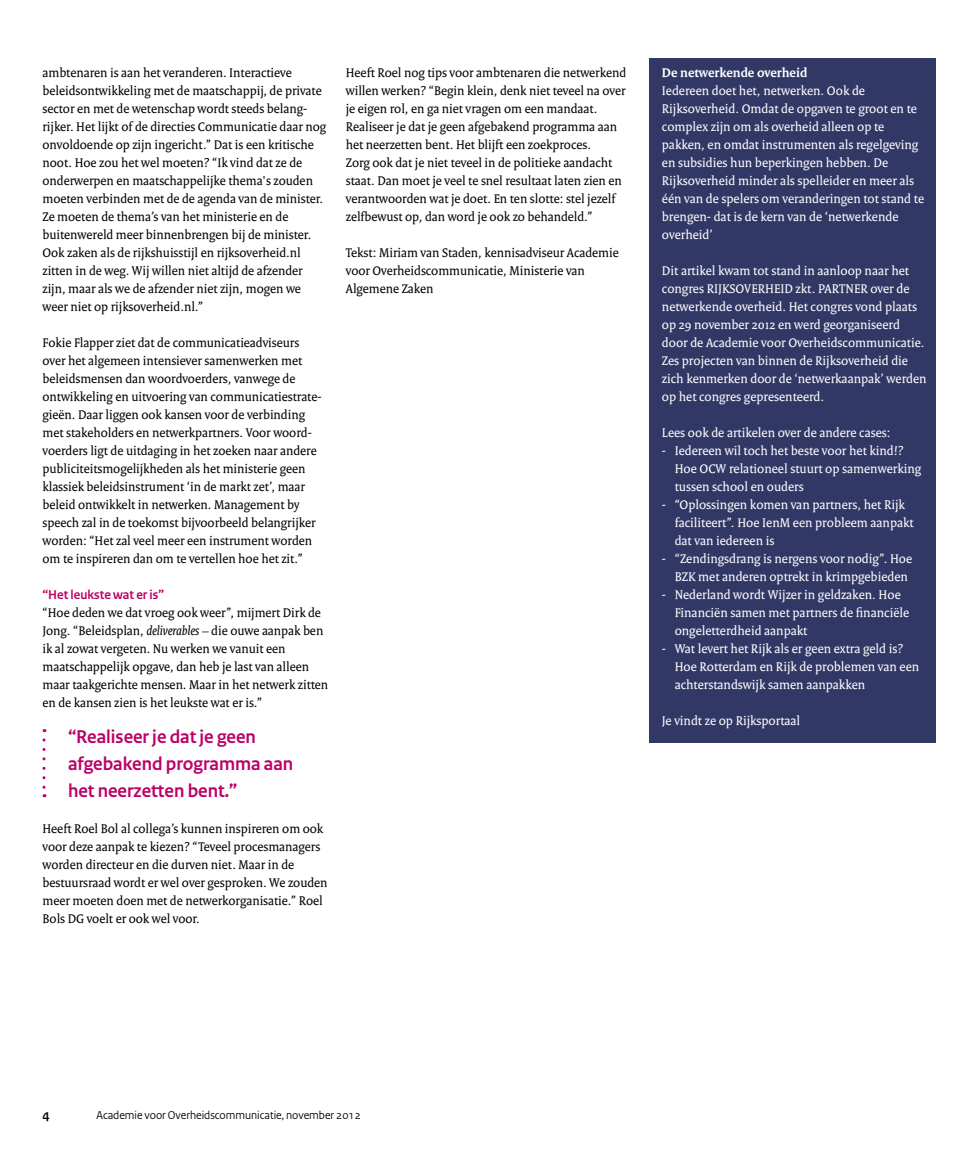
<style>
.page{position:relative;width:978px;height:1149px;background:#fff}
.page>*{position:absolute;margin:0;border:0;box-sizing:border-box;transform-origin:0 0}
.t1{font:700 19.5px/27px "Rijksoverheid Sans";color:#bd0068}
.t2{font:13.5px/18px "Rijksoverheid Serif";color:#000}
.t3{font:13.5px/18px "Rijksoverheid Serif";color:#fff}
.t4{font:700 13.5px "Rijksoverheid Serif";color:#fff}
.t5{font:700 13.5px "Rijksoverheid Sans";color:#bd0068}
.t6{font:700 13.5px "Rijksoverheid Sans";color:#000}
.t7{font:12px "Rijksoverheid Sans";color:#000}
.s1{font-style:italic}
</style>
<div class="page">
<div style="left:649px;top:59px;width:286px;height:684px;background:#323866"></div>
<svg style="left:43px;top:739px;width:3px;height:58px"></svg>
<p class="t2" style="left:43px;top:63px;width:285px">ambtenaren is aan het veranderen. Interactieve beleidsontwikkeling met de maatschappij, de private sector en met de wetenschap wordt steeds belang&shy;rijker. Het lijkt of de directies Communicatie daar nog onvoldoende op zijn ingericht.” Dat is een kritische noot. Hoe zou het wel moeten? “Ik vind dat ze de onderwerpen en maatschappelijke thema's zouden moeten verbinden met de de agenda van de minister.<br>Ze moeten de thema’s van het ministerie en de buitenwereld meer binnenbrengen bij de minister.<br>Ook zaken als de rijkshuisstijl en rijksoverheid.nl zitten in de weg. Wij willen niet altijd de afzender zijn, maar als we de afzender niet zijn, mogen we weer niet op rijksoverheid.nl.”</p>
<p class="t2" style="left:43px;top:333px;width:280px">Fokie Flapper ziet dat de communicatieadviseurs over het algemeen intensiever samenwerken met beleidsmensen dan woordvoerders, vanwege de ontwikkeling en uitvoering van communicatiestrate&shy;gieën. Daar liggen ook kansen voor de verbinding met stakeholders en netwerkpartners. Voor woord&shy;voerders ligt de uitdaging in het zoeken naar andere publiciteitsmogelijkheden als het ministerie geen klassiek beleidsinstrument ‘in de markt zet’, maar beleid ontwikkelt in netwerken. Management by speech zal in de toekomst bijvoorbeeld belangrijker worden: “Het zal veel meer een instrument worden om te inspireren dan om te vertellen hoe het zit.”</p>
<p class="t5" style="left:43px;top:587px;width:123px">“Het leukste wat er is”</p>
<p class="t2" style="left:43px;top:603px;width:287px">“Hoe deden we dat vroeg ook weer”, mijmert Dirk de Jong. “Beleidsplan, <span class="s1">deliverables</span> – die ouwe aanpak ben ik al zowat vergeten. Nu werken we vanuit een maatschappelijk opgave, dan heb je last van alleen maar taakgerichte mensen. Maar in het netwerk zitten en de kansen zien is het leukste wat er is.”</p>
<h1 class="t1" style="left:68px;top:723px;width:227px">“Realiseer je dat je geen afgebakend programma aan het neerzetten bent.”</h1>
<p class="t2" style="left:43px;top:819px;width:287px">Heeft Roel Bol al collega’s kunnen inspireren om ook voor deze aanpak te kiezen? “Teveel procesmanagers worden directeur en die durven niet. Maar in de bestuursraad wordt er wel over gesproken. We zouden meer moeten doen met de netwerkorganisatie.” Roel Bols DG voelt er ook wel voor.</p>
<p class="t2" style="left:346px;top:63px;width:282px">Heeft Roel nog tips voor ambtenaren die netwerkend willen werken? “Begin klein, denk niet teveel na over je eigen rol, en ga niet vragen om een mandaat.<br>Realiseer je dat je geen afgebakend programma aan het neerzetten bent. Het blijft een zoekproces.<br>Zorg ook dat je niet teveel in de politieke aandacht staat. Dan moet je veel te snel resultaat laten zien en verantwoorden wat je doet. En ten slotte: stel jezelf zelfbewust op, dan word je ook zo behandeld.”</p>
<p class="t2" style="left:346px;top:243px;width:274px">Tekst: Miriam van Staden, kennisadviseur Academie voor Overheidscommunicatie, Ministerie van<br>Algemene Zaken</p>
<p class="t4" style="left:662px;top:64px;width:147px">De netwerkende overheid</p>
<p class="t3" style="left:662px;top:81px;width:264px">Iedereen doet het, netwerken. Ook de Rijksoverheid. Omdat de opgaven te groot en te complex zijn om als overheid alleen op te pakken, en omdat instrumenten als regelgeving en subsidies hun beperkingen hebben. De Rijksoverheid minder als spelleider en meer als één van de spelers om veranderingen tot stand te brengen- dat is de kern van de ‘netwerkende overheid’</p>
<p class="t3" style="left:662px;top:261px;width:266px">Dit artikel kwam tot stand in aanloop naar het congres RIJKSOVERHEID zkt. PARTNER over de netwerkende overheid. Het congres vond plaats op 29 november 2012 en werd georganiseerd door de Academie voor Overheidscommunicatie.<br>Zes projecten van binnen de Rijksoverheid die zich kenmerken door de ‘netwerkaanpak’ werden op het congres gepresenteerd.</p>
<p class="t3" style="left:662px;top:423px;width:230px">Lees ook de artikelen over de andere cases:</p>
<p class="t3" style="left:675px;top:441px;width:248px;text-indent:-13px">- Iedereen wil toch het beste voor het kind!?<br>Hoe OCW relationeel stuurt op samenwerking tussen school en ouders</p>
<p class="t3" style="left:675px;top:495px;width:241px;text-indent:-13px">- “Oplossingen komen van partners, het Rijk faciliteert”. Hoe IenM een probleem aanpakt dat van iedereen is</p>
<p class="t3" style="left:675px;top:549px;width:239px;text-indent:-13px">- “Zendingsdrang is nergens voor nodig”. Hoe<br>BZK met anderen optrekt in krimpgebieden</p>
<p class="t3" style="left:675px;top:585px;width:236px;text-indent:-13px">- Nederland wordt Wijzer in geldzaken. Hoe<br>Financiën samen met partners de financiële ongeletterdheid aanpakt</p>
<p class="t3" style="left:675px;top:639px;width:246px;text-indent:-13px">- Wat levert het Rijk als er geen extra geld is?<br>Hoe Rotterdam en Rijk de problemen van een achterstandswijk samen aanpakken</p>
<p class="t3" style="left:662px;top:711px;width:140px">Je vindt ze op Rijksportaal</p>
<p class="t6" style="left:43px;top:1106px;width:8px">4</p>
<p class="t7" style="left:97px;top:1107px;width:266px">Academie voor Overheidscommunicatie, november 2012</p>
</div>
